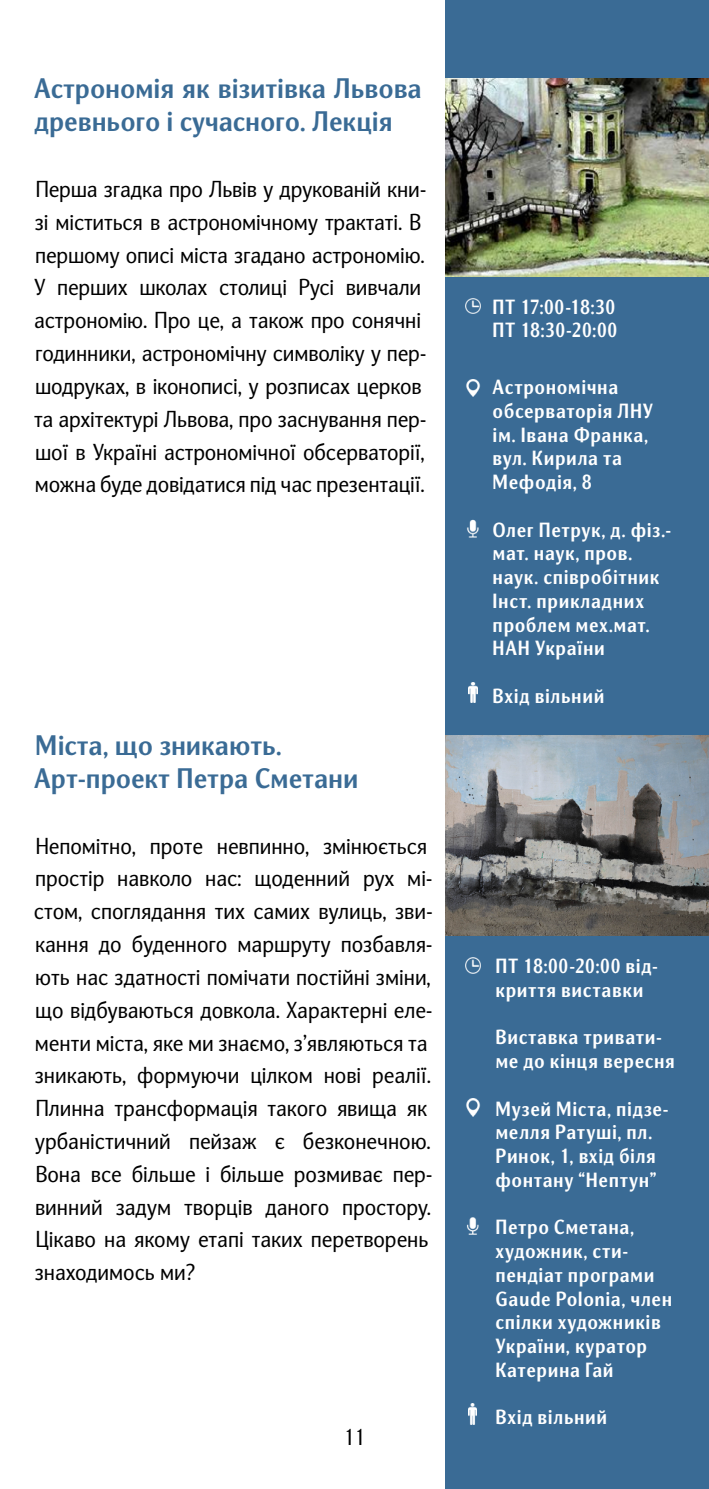
<style>
.page{position:relative;width:709px;height:1489px;background:#fff}
.page>*{position:absolute;margin:0;border:0;box-sizing:border-box;transform-origin:0 0}
.t1{font:700 27.5px/32.8px "Nat Grotesk";color:#3a6b95}
.t2{font:22.5px/32.8px "Nat Grotesk";color:#000}
.t3{font:700 20px/23.8px "Nat Grotesk Nar";letter-spacing:.035em;color:#fff}
</style>
<div class="page">
<div style="left:445px;top:0;width:264px;height:1488px;background:#3a6b95"></div>
<img style="left:445px;top:78px;width:264px;height:198px">
<img style="left:467px;top:519px;width:12px;height:19px">
<img style="left:465px;top:298px;width:15px;height:16px">
<img style="left:469px;top:682px;width:8px;height:21px">
<img style="left:467px;top:1217px;width:11px;height:17px">
<img style="left:465px;top:957px;width:15px;height:16px">
<img style="left:469px;top:1403px;width:8px;height:21px">
<img style="left:466px;top:379px;width:14px;height:17px">
<img style="left:466px;top:1098px;width:14px;height:18px">
<img style="left:445px;top:735px;width:264px;height:200px">
<p class="t1" style="left:34px;top:73px;width:389px">Астрономія як візитівка Львова древнього і сучасного. Лекція</p>
<p class="t2" style="left:34px;top:173px;width:394px">Перша згадка про Львів у друкованій кни&shy;зі міститься в астрономічному трактаті. В першому описі міста згадано астрономію.<br>У перших школах столиці Русі вивчали астрономію. Про це, а також про сонячні годинники, астрономічну символіку у пер&shy;шодруках, в іконописі, у розписах церков та архітектурі Львова, про заснування пер&shy;шої в Україні астрономічної обсерваторії, можна буде довідатися під час презентації.</p>
<p class="t1" style="left:34px;top:729px;width:325px">Міста, що зникають.<br>Арт-проект Петра Сметани</p>
<p class="t2" style="left:34px;top:829px;width:400px">Непомітно, проте невпинно, змінюється простір навколо нас: щоденний рух мі&shy;стом, споглядання тих самих вулиць, зви&shy;кання до буденного маршруту позбавля&shy;ють нас здатності помічати постійні зміни, що відбуваються довкола. Характерні еле&shy;менти міста, яке ми знаємо, з’являються та зникають, формуючи цілком нові реалії.<br>Плинна трансформація такого явища як урбаністичний пейзаж є безконечною.<br>Вона все більше і більше розмиває пер&shy;винний задум творців даного простору.<br>Цікаво на якому етапі таких перетворень знаходимось ми?</p>
<p class="t2" style="left:344px;top:1420px;width:23px">11</p>
<p class="t3" style="left:492px;top:296px;width:126px">ПТ 17:00-18:30<br>ПТ 18:30-20:00</p>
<p class="t3" style="left:492px;top:376px;width:162px">Астрономічна обсерваторія ЛНУ ім. Івана Франка, вул. Кирила та<br>Мефодія, 8</p>
<p class="t3" style="left:492px;top:518px;width:180px">Олег Петрук, д. фіз.- мат. наук, пров. наук. співробітник<br>Інст. прикладних проблем мех.мат.<br>НАН України</p>
<p class="t3" style="left:492px;top:685px;width:113px">Вхід вільний</p>
<p class="t3" style="left:495px;top:955px;width:164px">ПТ 18:00-20:00 від&shy;криття виставки</p>
<p class="t3" style="left:495px;top:1026px;width:181px">Виставка тривати&shy;ме до кінця вересня</p>
<p class="t3" style="left:495px;top:1097px;width:175px">Музей Міста, підзе&shy;мелля Ратуші, пл.<br>Ринок, 1, вхід біля фонтану “Нептун”</p>
<p class="t3" style="left:495px;top:1216px;width:178px">Петро Сметана, художник, сти&shy;пендіат програми<br>Gaude Polonia, член спілки художників<br>України, куратор<br>Катерина Гай</p>
<p class="t3" style="left:495px;top:1406px;width:113px">Вхід вільний</p>
</div>
